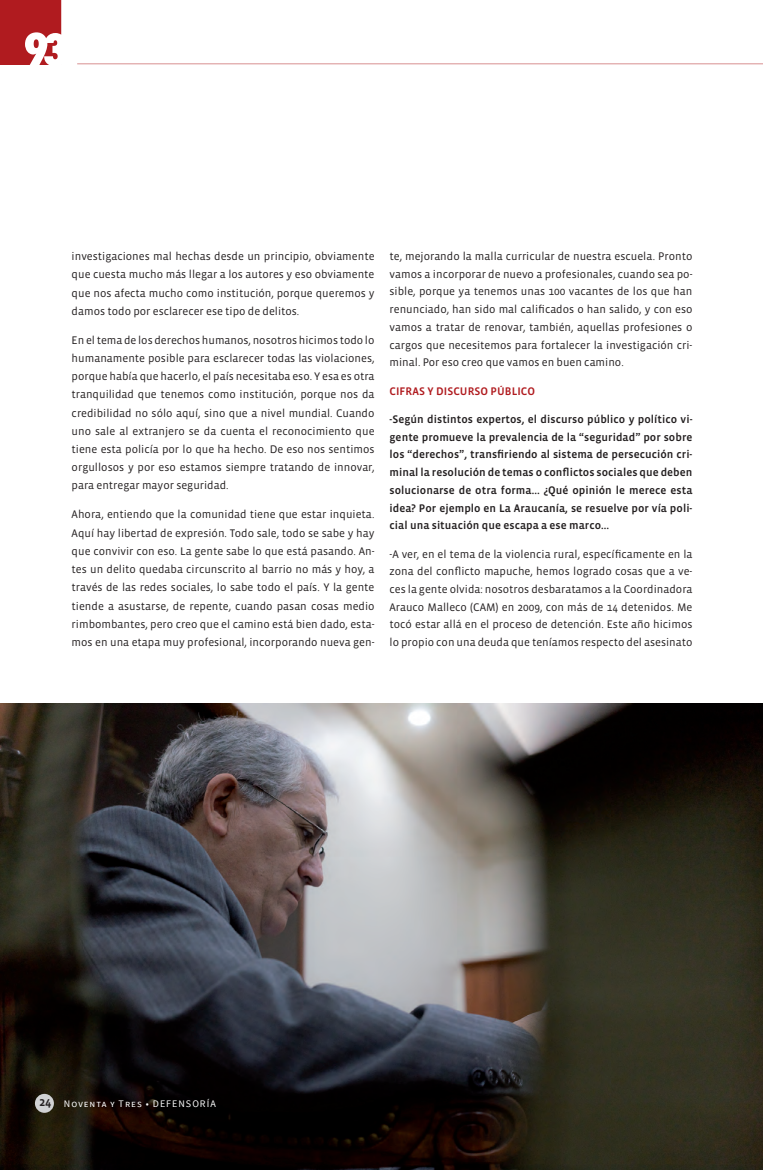
<style>
.page{position:relative;width:763px;height:1170px;background:#fff}
.page>*{position:absolute;margin:0;border:0;box-sizing:border-box;transform-origin:0 0}
.t1{font:11.25px/18.2px "Vista Sans";color:#231f20;text-align:justify}
.t2{font:11.25px/17.8px "Vista Sans Med";letter-spacing:.005em;color:#231f20;text-align:justify}
.t3{font:11.25px "Vista Sans Med";letter-spacing:.005em;color:#b01b1f}
.t4{font:10px "Source Sans Pro";letter-spacing:.1em;color:#fff}
.s1{font-family:"Vista Sans Med";font-size:12.5px;color:#231f20}
</style>
<div class="page">
<hr style="left:77px;top:64px;width:685px;height:1px;background:#b01b1f">
<img style="left:0;top:703px;width:762px;height:466px">
<div style="left:35px;top:1093px;width:19px;height:19px;background:#d1d2d4;border-radius:50%"></div>
<svg style="left:0;top:0;width:61px;height:65px"></svg>
<p class="t1" style="left:72px;top:247px;width:304px">investigaciones mal hechas desde un principio, obviamente que cuesta mucho más llegar a los autores y eso obviamente que nos afecta mucho como institución, porque queremos y damos todo por esclarecer ese tipo de delitos.</p>
<p class="t1" style="left:72px;top:331px;width:304px">En el tema de los derechos humanos, nosotros hicimos todo lo humanamente posible para esclarecer todas las violaciones, porque había que hacerlo, el país necesitaba eso. Y esa es otra tranquilidad que tenemos como institución, porque nos da credibilidad no sólo aquí, sino que a nivel mundial. Cuando uno sale al extranjero se da cuenta el reconocimiento que tiene esta policía por lo que ha hecho. De eso nos sentimos orgullosos y por eso estamos siempre tratando de innovar, para entregar mayor seguridad.</p>
<p class="t1" style="left:72px;top:505px;width:304px">Ahora, entiendo que la comunidad tiene que estar inquieta.<br>Aquí hay libertad de expresión. Todo sale, todo se sabe y hay que convivir con eso. La gente sabe lo que está pasando. An&shy;tes un delito quedaba circunscrito al barrio no más y hoy, a través de las redes sociales, lo sabe todo el país. Y la gente tiende a asustarse, de repente, cuando pasan cosas medio rimbombantes, pero creo que el camino está bien dado, esta&shy;mos en una etapa muy profesional, incorporando nueva gen-</p>
<p class="t1" style="left:389px;top:248px;width:304px;line-height:17.8px">te, mejorando la malla curricular de nuestra escuela. Pronto vamos a incorporar de nuevo a profesionales, cuando sea po&shy;sible, porque ya tenemos unas 100 vacantes de los que han renunciado, han sido mal calificados o han salido, y con eso vamos a tratar de renovar, también, aquellas profesiones o cargos que necesitemos para fortalecer la investigación cri&shy;minal. Por eso creo que vamos en buen camino.</p>
<p class="t3" style="left:389px;top:385px;width:7px">CIFRA</p>
<p class="t3" style="left:419px;top:385px;width:42px">S YDISCUR</p>
<p class="t3" style="left:474px;top:385px;width:38px">SO PÚBLICO</p>
<p class="t2" style="left:389px;top:410px;width:304px">-Según distintos expertos, el discurso público y político vi&shy;gente promueve la prevalencia de la “seguridad” por sobre los “derechos”, transfiriendo al sistema de persecución cri&shy;minal la resolución de temas o conflictos sociales que deben solucionarse de otra forma… ¿Qué opinión le merece esta idea? Por ejemplo en La Araucanía, se resuelve por vía poli&shy;cial una situación que escapa a ese marco…</p>
<p class="t1" style="left:389px;top:545px;width:304px;line-height:17.8px">-A ver, en el tema de la violencia rural, específicamente en la zona del conflicto mapuche, hemos logrado cosas que a ve&shy;ces la gente olvida: nosotros desbaratamos a la Coordinadora Arauco Malleco (CAM) en 2009, con más de 14 detenidos. Me tocó estar allá en el proceso de detención. Este año hicimos lo propio con una deuda que teníamos respecto del asesinato</p>
<p class="t4" style="left:39px;top:1097px;width:178px"><span class="s1">24</span> Noventa y Tres • DEFENSORÍA</p>
</div>
